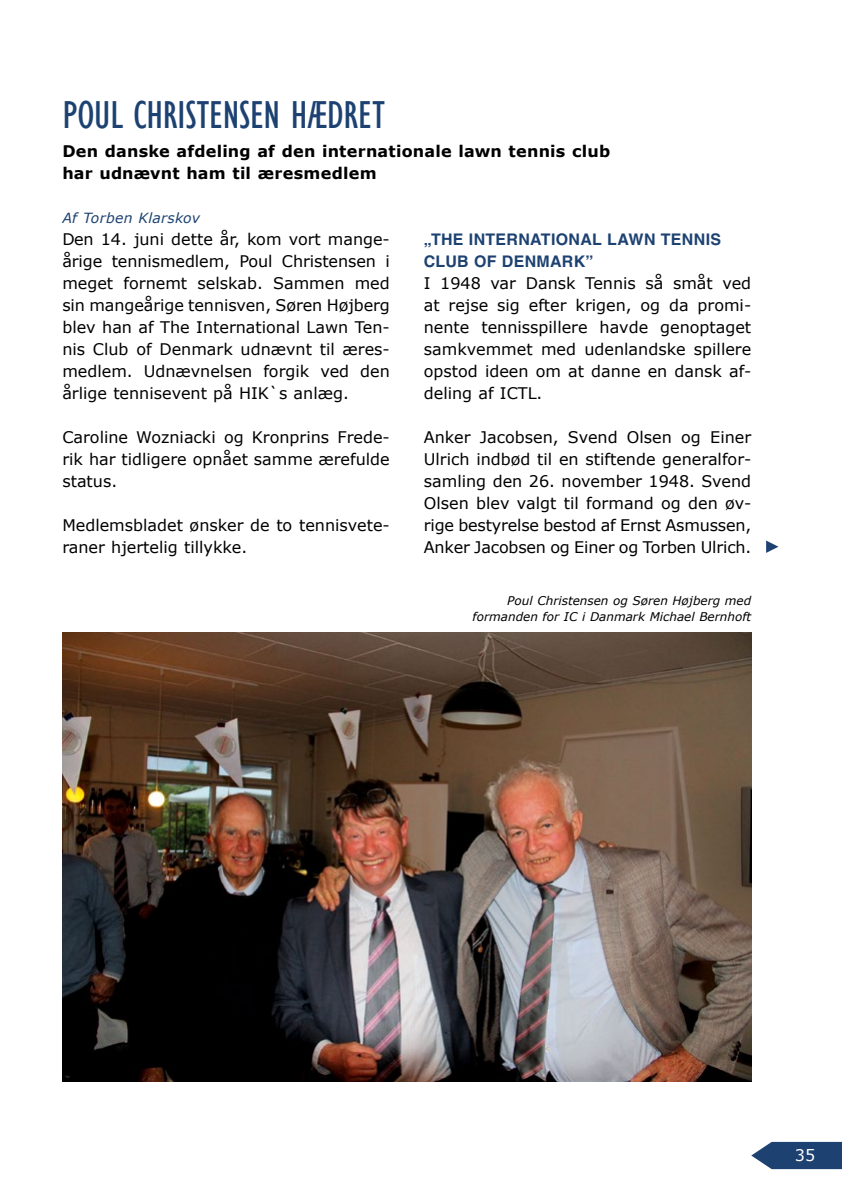
<style>
.page{position:relative;width:842px;height:1191px;background:#fff}
.page>*{position:absolute;margin:0;border:0;box-sizing:border-box;transform-origin:0 0}
.t1{font:condensed 40px "Gill Sans";letter-spacing:-.005em;color:#1d4272}
.t2{font:16px/22px "Verdana";color:#000;text-align:justify}
.t3{font:700 16px/22px "Verdana";letter-spacing:.01em;color:#000}
.t4{font:700 16px/22px "Helvetica LT Std";letter-spacing:.02em;color:#1d4272}
.t5{font:16px "Verdana";color:#fff}
.t6{font:italic 14px "Verdana";letter-spacing:.015em;color:#1d4272}
.t7{font:italic 12px/16px "Verdana";color:#000;text-align:right}
</style>
<div class="page">
<svg style="left:751px;top:1141px;width:91px;height:28px;background:#3d5d86"></svg>
<img style="left:62px;top:632px;width:689px;height:449px">
<svg style="left:766px;top:540px;width:12px;height:13px"></svg>
<h1 class="t1" style="left:62px;top:92px;width:324px">POUL CHRISTENSEN HÆDRET</h1>
<p class="t3" style="left:62px;top:140px;width:549px">Den danske afdeling af den internationale lawn tennis club har udnævnt ham til æresmedlem</p>
<p class="t6" style="left:62px;top:208px;width:139px">Af Torben Klarskov</p>
<p class="t2" style="left:62px;top:228px;width:329px">Den 14. juni dette år, kom vort mange&shy;årige tennismedlem, Poul Christensen i meget fornemt selskab. Sammen med sin mangeårige tennisven, Søren Højberg blev han af The International Lawn Ten&shy;nis Club of Denmark udnævnt til æres&shy;medlem. Udnævnelsen forgik ved den årlige tennisevent på HIK`s anlæg.</p>
<p class="t2" style="left:62px;top:426px;width:329px">Caroline Wozniacki og Kronprins Frede&shy;rik har tidligere opnået samme ærefulde status.</p>
<p class="t2" style="left:62px;top:514px;width:329px">Medlemsbladet ønsker de to tennisvete&shy;raner hjertelig tillykke.</p>
<p class="t4" style="left:424px;top:228px;width:299px">„THE INTERNATIONAL LAWN TENNIS<br>CLUB OF DENMARK”</p>
<p class="t2" style="left:424px;top:272px;width:329px">I 1948 var Dansk Tennis så småt ved at rejse sig efter krigen, og da promi&shy;nente tennisspillere havde genoptaget samkvemmet med udenlandske spillere opstod ideen om at danne en dansk af&shy;deling af ICTL.</p>
<p class="t2" style="left:424px;top:426px;width:329px">Anker Jacobsen, Svend Olsen og Einer Ulrich indbød til en stiftende generalfor&shy;samling den 26. november 1948. Svend Olsen blev valgt til formand og den øv&shy;rige bestyrelse bestod af Ernst Asmussen, Anker Jacobsen og Einer og Torben Ulrich.</p>
<p class="t7" style="left:473px;top:592px;width:280px">Poul Christensen og Søren Højberg med formanden for IC i Danmark Michael Bernhoft</p>
<p class="t5" style="left:795px;top:1144px;width:22px">35</p>
</div>
